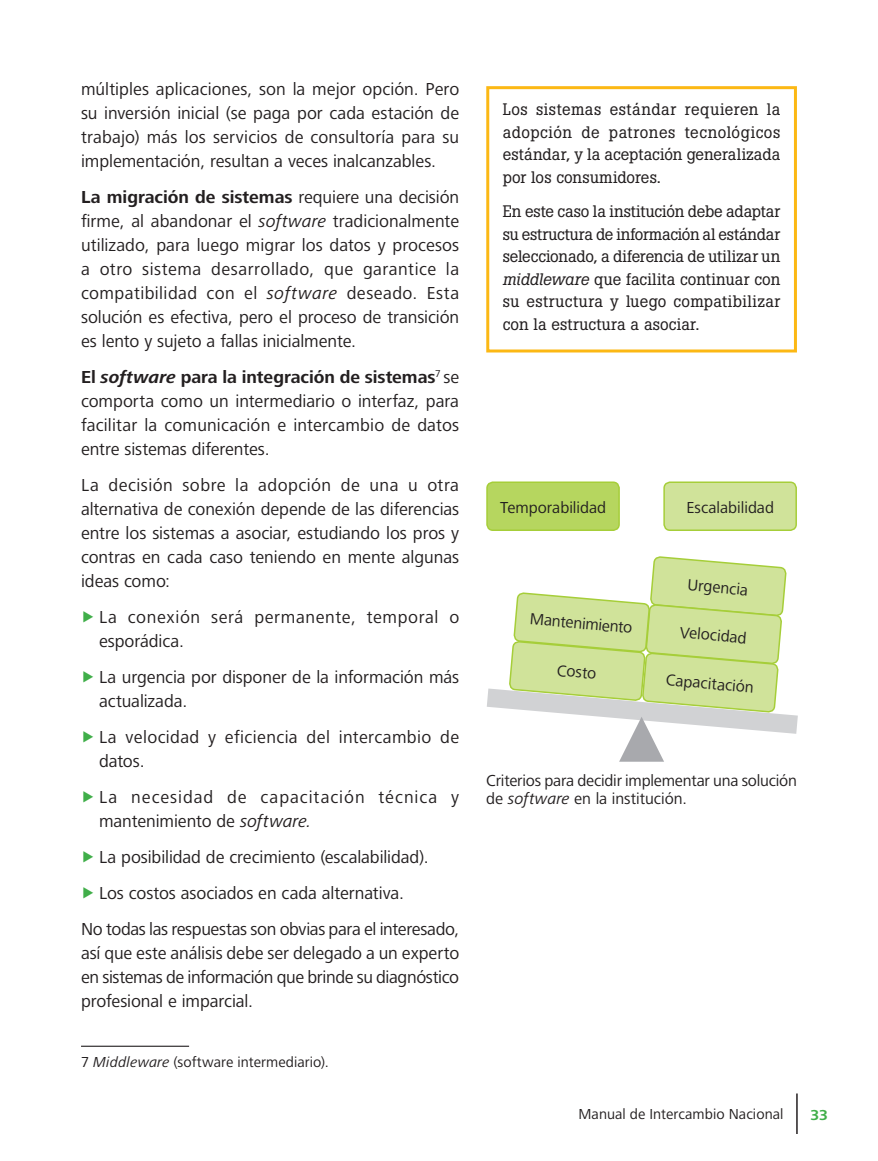
<style>
.page{position:relative;width:878px;height:1161px;background:#fff}
.page>*{position:absolute;margin:0;border:0;box-sizing:border-box;transform-origin:0 0}
.cuerpo{font:18px/24px "Frutiger Next LT";letter-spacing:-.005em;color:#231f20;text-align:justify}
.incisos-flechas{font:18px/24px "Frutiger Next LT";color:#231f20}
.incisos-flechas-2{font:18px/24px "Frutiger Next LT";letter-spacing:.05em;color:#231f20}
.incisos-flechas-3{font:18px/24px "Frutiger Next LT";letter-spacing:.03em;color:#231f20}
.incisos-flechas-4{font:18px/24px "Frutiger Next LT";letter-spacing:.02em;color:#231f20}
.textos_recuadros{font:16.5px/22.5px "Boton";letter-spacing:.01em;color:#231f20;text-align:justify}
.texto_tablas_diagram{font:16.5px/18.1px "Frutiger Next LT";letter-spacing:-.005em;color:#231f20}
.pie_de_pagina{font:15px "Frutiger Next LT";color:#231f20}
.t1{font:700 15px "Frutiger Next LT";color:#40ae49}
.s1{font-weight:700}
.s2{font-style:italic}
.s3{font-weight:700;font-style:italic}
.s4{color:#40ae49}
</style>
<div class="page">
<hr style="left:796px;top:1094px;width:1px;height:40px;background:#231f20">
<hr style="left:81px;top:1046px;width:108px;height:1px;background:#231f20">
<div style="left:486px;top:86px;width:310px;height:266px;border:3px solid #fcb814"></div>
<div style="left:664px;top:482px;width:132px;height:48px;background:#d0e39a;border-radius:6px"></div>
<div style="left:663px;top:482px;width:133px;height:49px;border:2px solid #a6ce39;border-radius:6px"></div>
<div style="left:487px;top:482px;width:132px;height:48px;background:#b6d65f;border-radius:6px"></div>
<div style="left:486px;top:482px;width:134px;height:49px;border:2px solid #a6ce39;border-radius:6px"></div>
<svg style="left:487px;top:556px;width:310px;height:206px"></svg>
<p class="cuerpo" style="left:81px;top:77px;width:380px">múltiples aplicaciones, son la mejor opción. Pero su inversión inicial (se paga por cada estación de trabajo) más los servicios de consultoría para su implementación, resultan a veces inalcanzables.</p>
<p class="cuerpo" style="left:81px;top:185px;width:380px"><span class="s1">La migración de sistemas</span> requiere una decisión firme, al abandonar el <span class="s2">software</span> tradicionalmente utilizado, para luego migrar los datos y procesos a otro sistema desarrollado, que garantice la compatibilidad con el <span class="s2">software</span> deseado. Esta solución es efectiva, pero el proceso de transición es lento y sujeto a fallas inicialmente.</p>
<p class="cuerpo" style="left:81px;top:365px;width:380px"><span class="s1">El</span> <span class="s3">software</span> <span class="s1">para la integración de sistemas</span><sup>7</sup> se comporta como un intermediario o interfaz, para facilitar la comunicación e intercambio de datos entre sistemas diferentes.</p>
<p class="cuerpo" style="left:81px;top:473px;width:380px">La decisión sobre la adopción de una u otra alternativa de conexión depende de las diferencias entre los sistemas a asociar, estudiando los pros y contras en cada caso teniendo en mente algunas ideas como:</p>
<p class="incisos-flechas-3" style="left:99px;top:605px;width:362px;text-indent:-18px"><span class="s4">▶</span> La conexión será permanente, temporal o esporádica.</p>
<p class="incisos-flechas" style="left:99px;top:665px;width:361px;text-indent:-18px"><span class="s4">▶</span> La urgencia por disponer de la información más actualizada.</p>
<p class="incisos-flechas-4" style="left:99px;top:725px;width:361px;text-indent:-18px"><span class="s4">▶</span> La velocidad y eficiencia del intercambio de datos.</p>
<p class="incisos-flechas-2" style="left:99px;top:785px;width:361px;text-indent:-18px"><span class="s4">▶</span> La necesidad de capacitación técnica y mantenimiento de <span class="s2">software.</span></p>
<p class="incisos-flechas" style="left:81px;top:845px;width:349px"><span class="s4">▶</span> La posibilidad de crecimiento (escalabilidad).</p>
<p class="incisos-flechas" style="left:81px;top:881px;width:324px"><span class="s4">▶</span> Los costos asociados en cada alternativa.</p>
<p class="cuerpo" style="left:81px;top:917px;width:380px">No todas las respuestas son obvias para el interesado, así que este análisis debe ser delegado a un experto en sistemas de información que brinde su diagnóstico profesional e imparcial.</p>
<p class="pie_de_pagina" style="left:81px;top:1053px;width:249px">7 <span class="s2">Middleware</span> (software intermediario).</p>
<p class="textos_recuadros" style="left:502px;top:98px;width:279px">Los sistemas estándar requieren la adopción de patrones tecnológicos estándar, y la aceptación generalizada por los consumidores.</p>
<p class="textos_recuadros" style="left:502px;top:200px;width:279px">En este caso la institución debe adaptar su estructura de información al estándar seleccionado, a diferencia de utilizar un <span class="s2">middleware</span> que facilita continuar con su estructura y luego compatibilizar con la estructura a asociar.</p>
<p class="texto_tablas_diagram" style="left:500px;top:498px;width:107px">Temporabilidad</p>
<p class="texto_tablas_diagram" style="left:531px;top:610px;width:104px;rotate:5deg">Mantenimiento</p>
<p class="texto_tablas_diagram" style="left:558px;top:661px;width:41px;rotate:5deg">Costo</p>
<p class="texto_tablas_diagram" style="left:686px;top:498px;width:89px">Escalabilidad</p>
<p class="texto_tablas_diagram" style="left:688px;top:575px;width:62px;rotate:5deg">Urgencia</p>
<p class="texto_tablas_diagram" style="left:680px;top:623px;width:68px;rotate:5deg">Velocidad</p>
<p class="texto_tablas_diagram" style="left:666px;top:671px;width:90px;rotate:5deg">Capacitación</p>
<p class="texto_tablas_diagram" style="left:486px;top:771px;width:312px">Criterios para decidir implementar una solución de <span class="s2">software</span> en la institución.</p>
<p class="pie_de_pagina" style="left:578px;top:1106px;width:206px">Manual de Intercambio Nacional</p>
<p class="t1" style="left:810px;top:1106px;width:19px">33</p>
</div>
